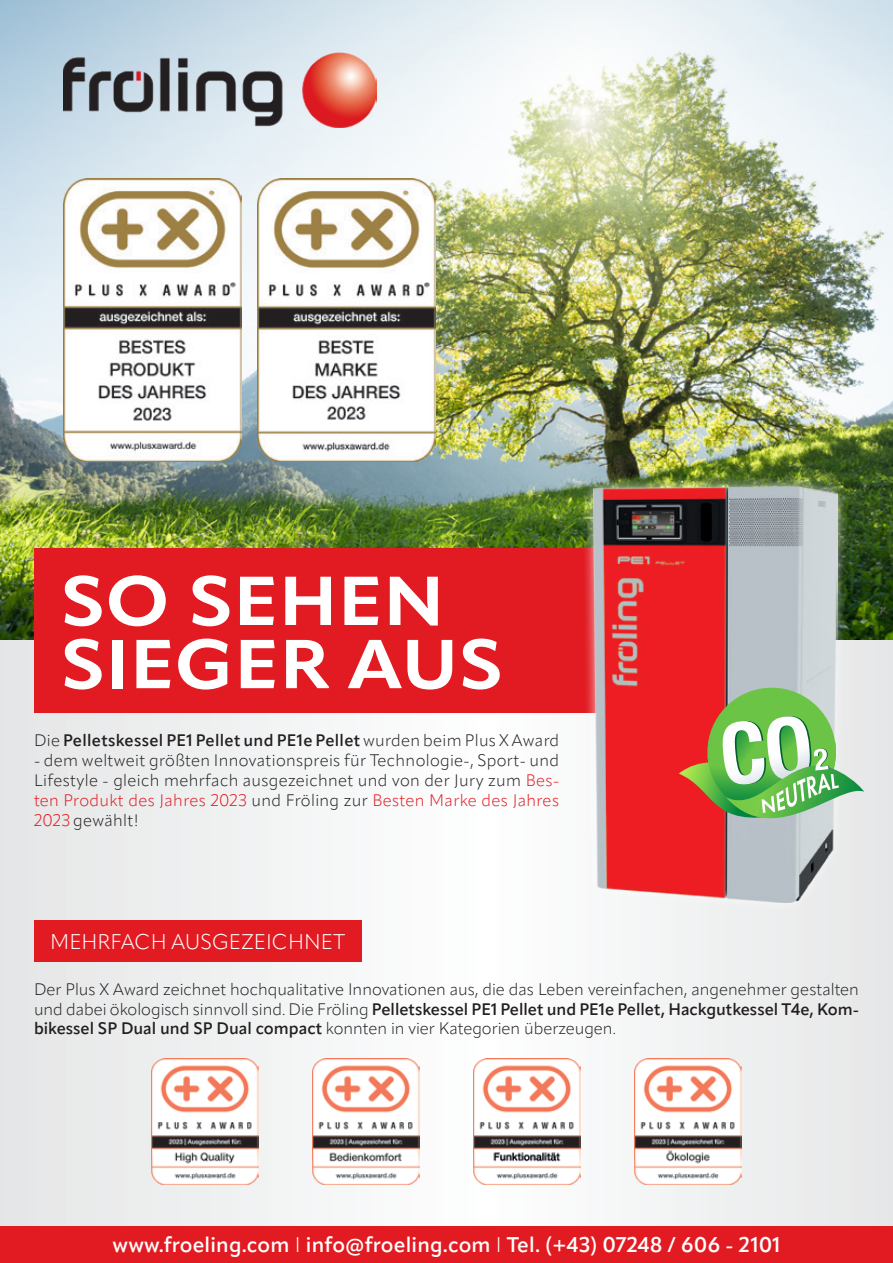
<style>
.page{position:relative;width:893px;height:1263px;background:#fff}
.page>*{position:absolute;margin:0;border:0;box-sizing:border-box;transform-origin:0 0}
.t1{font:700 68.1px "Apparat";letter-spacing:.01em;color:#fff;scale:1.12 1}
.t2{font:600 21px "Apparat";letter-spacing:.01em;color:#fff}
.t3{font:300 21px "Apparat";color:#fff}
.t4{font:300 16.5px/19.8px "Apparat";letter-spacing:.005em;color:#231f20;text-align:justify}
.t5{font:600 16.5px "Apparat";letter-spacing:.02em;color:#231f20}
.s1{font-weight:300}
.s2{color:#e21a21}
.s3{font-weight:600}
</style>
<div class="page">
<div style="left:0;top:0;width:893px;height:1263px;background:linear-gradient(to right,#f0f0f1,#f3f3f3)"></div>
<img style="left:0;top:0;width:893px;height:639px">
<img style="left:64px;top:179px;width:178px;height:282px">
<img style="left:258px;top:179px;width:178px;height:282px">
<div style="left:0;top:1226px;width:893px;height:37px;background:#e21a21"></div>
<img style="left:64px;top:53px;width:312px;height:74px">
<div style="left:34px;top:920px;width:327px;height:41px;background:#e21a21"></div>
<img style="left:151px;top:1059px;width:107px;height:126px">
<img style="left:312px;top:1059px;width:107px;height:126px">
<img style="left:474px;top:1059px;width:106px;height:126px">
<img style="left:635px;top:1059px;width:106px;height:126px">
<div style="left:34px;top:549px;width:572px;height:164px;background:#e21a21"></div>
<div style="left:581px;top:475px;width:268px;height:438px;background:#fff;opacity:.75"></div>
<img style="left:593px;top:486px;width:244px;height:416px">
<svg style="left:679px;top:684px;width:185px;height:146px;background:#a9ad7f"></svg>
<p class="t1" style="left:61px;top:559px;width:344px">SO SEHEN</p>
<p class="t1" style="left:61px;top:623px;width:396px">SIEGER AUS</p>
<p class="t5" style="left:34px;top:731px;width:527px"><span class="s1">Die</span> Pelletskessel PE1 Pellet und PE1e Pellet <span class="s1">wurden beim Plus X Award</span></p>
<p class="t4" style="left:34px;top:751px;width:527px">- dem weltweit größten Innovationspreis für Technologie-, Sport- und Lifestyle - gleich mehrfach ausgezeichnet und von der Jury zum <span class="s2">Bes&shy;ten Produkt des Jahres 2023</span> und Fröling zur <span class="s2">Besten Marke des Jahres 2023</span> gewählt!</p>
<p class="t3" style="left:50px;top:929px;width:297px">MEHRFACH AUSGEZEICHNET</p>
<p class="t4" style="left:34px;top:979px;width:826px">Der Plus X Award zeichnet hochqualitative Innovationen aus, die das Leben vereinfachen, angenehmer gestalten und dabei ökologisch sinnvoll sind. Die Fröling <span class="s3">Pelletskessel PE1 Pellet und PE1e Pellet, Hackgutkessel T4e, Kom&shy;bikessel SP Dual und SP Dual compact</span> konnten in vier Kategorien überzeugen.</p>
<p class="t2" style="left:113px;top:1232px;width:669px">www.froeling.com <span class="s1">I</span> info@froeling.com <span class="s1">I</span> Tel. (+43) 07248 / 606 - 2101</p>
</div>
